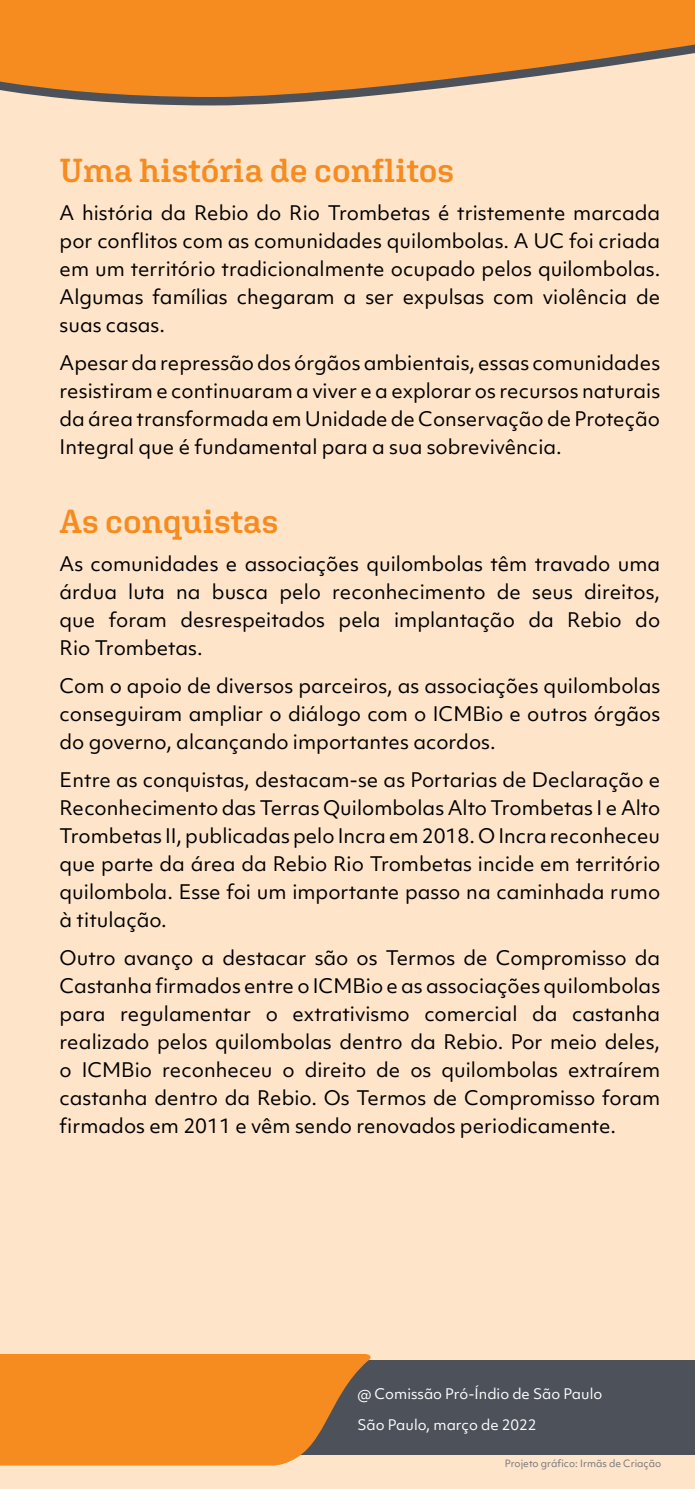
<style>
.page{position:relative;width:695px;height:1489px;background:#fff}
.page>*{position:absolute;margin:0;border:0;box-sizing:border-box;transform-origin:0 0}
.t1{font:600 33.25px "Aglet Slab";letter-spacing:-.005em;color:#f68b1f}
.t2{font:19.25px/28px "Objektiv Mk 1";color:#000;text-align:justify}
.t3{font:14px "Objektiv Mk 1";color:#fff}
.t4{font:9.62px "Objektiv Mk 1";color:#75757c}
</style>
<div class="page">
<div style="left:0;top:0;width:694px;height:1488px;background:#fee4c9"></div>
<div style="left:0;top:1360px;width:694px;height:94px;background:#4c515a"></div>
<svg style="left:0;top:1354px;width:374px;height:111px;background:#e68727"></svg>
<svg style="left:52px;top:97px;width:306px;height:8px;fill:#4c515a"></svg>
<svg style="left:0;top:0;width:694px;height:97px;background:#ec9034"></svg>
<h1 class="t1" style="left:60px;top:150px;width:396px">Uma história de conflitos</h1>
<p class="t2" style="left:60px;top:198px;width:602px">A história da Rebio do Rio Trombetas é tristemente marcada por conflitos com as comunidades quilombolas. A UC foi criada em um território tradicionalmente ocupado pelos quilombolas.<br>Algumas famílias chegaram a ser expulsas com violência de suas casas.</p>
<p class="t2" style="left:60px;top:348px;width:602px">Apesar da repressão dos órgãos ambientais, essas comunidades resistiram e continuaram a viver e a explorar os recursos naturais da área transformada em Unidade de Conservação de Proteção Integral que é fundamental para a sua sobrevivência.</p>
<h1 class="t1" style="left:60px;top:501px;width:220px">As conquistas</h1>
<p class="t2" style="left:60px;top:550px;width:602px">As comunidades e associações quilombolas têm travado uma árdua luta na busca pelo reconhecimento de seus direitos, que foram desrespeitados pela implantação da Rebio do Rio Trombetas.</p>
<p class="t2" style="left:60px;top:672px;width:602px">Com o apoio de diversos parceiros, as associações quilombolas conseguiram ampliar o diálogo com o ICMBio e outros órgãos do governo, alcançando importantes acordos.</p>
<p class="t2" style="left:60px;top:765px;width:602px">Entre as conquistas, destacam-se as Portarias de Declaração e Reconhecimento das Terras Quilombolas Alto Trombetas I e Alto Trombetas II, publicadas pelo Incra em 2018. O Incra reconheceu que parte da área da Rebio Rio Trombetas incide em território quilombola. Esse foi um importante passo na caminhada rumo à titulação.</p>
<p class="t2" style="left:60px;top:943px;width:602px">Outro avanço a destacar são os Termos de Compromisso da Castanha firmados entre o ICMBio e as associações quilombolas para regulamentar o extrativismo comercial da castanha realizado pelos quilombolas dentro da Rebio. Por meio deles, o ICMBio reconheceu o direito de os quilombolas extraírem castanha dentro da Rebio. Os Termos de Compromisso foram firmados em 2011 e vêm sendo renovados periodicamente.</p>
<p class="t3" style="left:357px;top:1383px;width:246px">@ Comissão Pró-Índio de São Paulo</p>
<p class="t3" style="left:357px;top:1414px;width:181px">São Paulo, março de 2022</p>
<p class="t4" style="left:504px;top:1456px;width:158px">Projeto gráfico: Irmãs de Criação</p>
</div>
